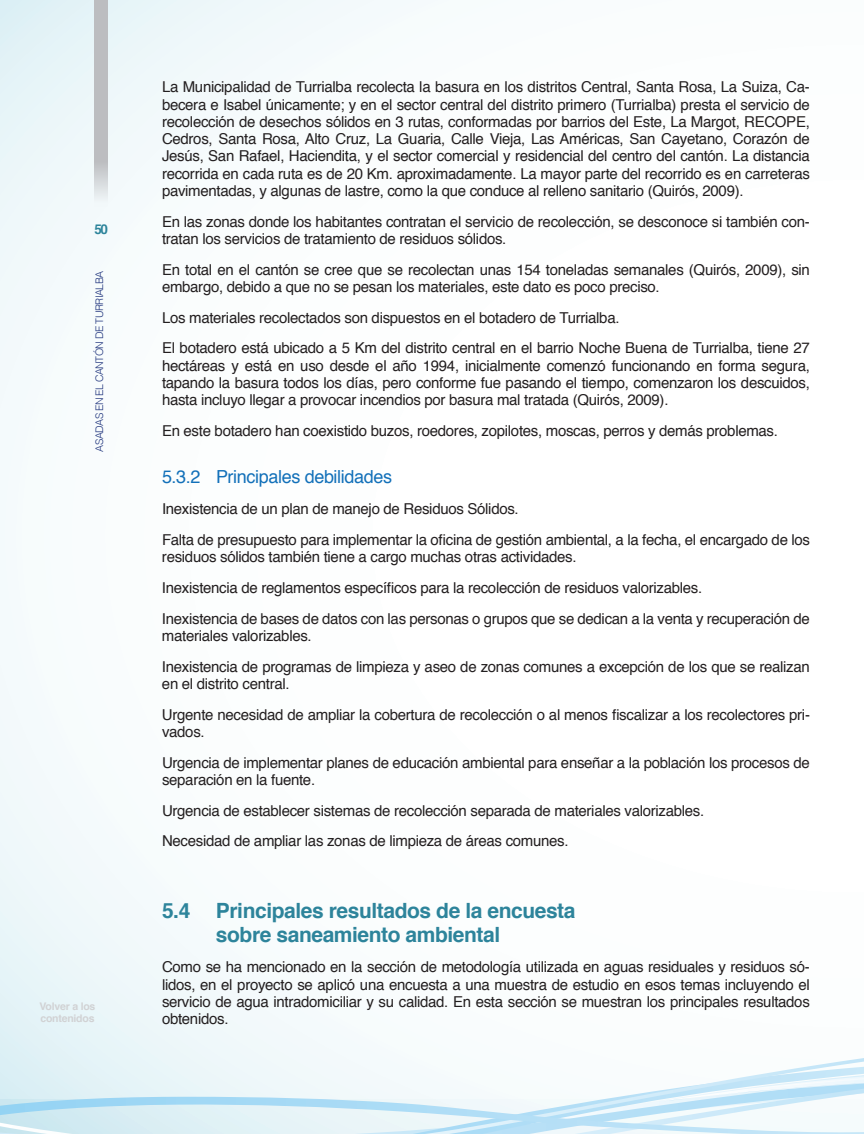
<style>
.page{position:relative;width:864px;height:1134px;background:#fff}
.page>*{position:absolute;margin:0;border:0;box-sizing:border-box;transform-origin:0 0}
.t1{font:700 21px/24px "Helvetica";letter-spacing:-.02em;color:#2d849b}
.t2{font:18px "Helvetica";letter-spacing:-.02em;color:#1270b9}
.t3{font:15px/17.2px "Helvetica";letter-spacing:-.02em;color:#231f20}
.t4{font:700 13.5px "Helvetica";color:#2d849b}
.t5{font:300 10.5px "Helvetica";letter-spacing:-.05em;color:#253980}
.t6{font:700 10.5px/12.1px "Helvetica";letter-spacing:-.02em;color:#d1d2d4}
</style>
<div class="page">
<div style="left:0;top:0;width:864px;height:1134px;background:linear-gradient(to right,#f4fafb,#fff)"></div>
<svg style="left:0;top:1058px;width:864px;height:9px"></svg>
<svg style="left:0;top:1067px;width:864px;height:67px"></svg>
<svg style="left:94px;top:0;width:14px;height:206px;fill:#bcbdc0"></svg>
<p class="t4" style="left:94px;top:219px;width:15px">50</p>
<p class="t5" style="left:90px;top:452px;width:182px;rotate:-90deg">ASADAS EN EL CANTÓN DE TURRIALBA</p>
<p class="t6" style="left:40px;top:1000px;width:57px">Volver a los contenidos</p>
<p class="t3" style="left:162px;top:79px;width:649px;text-align:justify">La Municipalidad de Turrialba recolecta la basura en los distritos Central, Santa Rosa, La Suiza, Ca&shy;becera e Isabel únicamente; y en el sector central del distrito primero (Turrialba) presta el servicio de recolección de desechos sólidos en 3 rutas, conformadas por barrios del Este, La Margot, RECOPE, Cedros, Santa Rosa, Alto Cruz, La Guaria, Calle Vieja, Las Américas, San Cayetano, Corazón de Jesús, San Rafael, Haciendita, y el sector comercial y residencial del centro del cantón. La distancia recorrida en cada ruta es de 20 Km. aproximadamente. La mayor parte del recorrido es en carreteras pavimentadas, y algunas de lastre, como la que conduce al relleno sanitario (Quirós, 2009).</p>
<p class="t3" style="left:162px;top:213px;width:649px">En las zonas donde los habitantes contratan el servicio de recolección, se desconoce si también con&shy;tratan los servicios de tratamiento de residuos sólidos.</p>
<p class="t3" style="left:162px;top:261px;width:649px">En total en el cantón se cree que se recolectan unas 154 toneladas semanales (Quirós, 2009), sin embargo, debido a que no se pesan los materiales, este dato es poco preciso.</p>
<p class="t3" style="left:162px;top:302px;width:649px;line-height:30.8px">Los materiales recolectados son dispuestos en el botadero de Turrialba.<br>El botadero está ubicado a 5 Km del distrito central en el barrio Noche Buena de Turrialba, tiene 27</p>
<p class="t3" style="left:162px;top:357px;width:649px;text-align:justify">hectáreas y está en uso desde el año 1994, inicialmente comenzó funcionando en forma segura, tapando la basura todos los días, pero conforme fue pasando el tiempo, comenzaron los descuidos, hasta incluyo llegar a provocar incendios por basura mal tratada (Quirós, 2009).</p>
<p class="t3" style="left:162px;top:422px;width:618px">En este botadero han coexistido buzos, roedores, zopilotes, moscas, perros y demás problemas.</p>
<p class="t2" style="left:162px;top:463px;width:232px">5.3.2 Principales debilidades</p>
<p class="t3" style="left:162px;top:494px;width:649px;line-height:30.8px">Inexistencia de un plan de manejo de Residuos Sólidos.<br>Falta de presupuesto para implementar la oficina de gestión ambiental, a la fecha, el encargado de los</p>
<p class="t3" style="left:162px;top:542px;width:649px;line-height:30.8px">residuos sólidos también tiene a cargo muchas otras actividades.<br>Inexistencia de reglamentos específicos para la recolección de residuos valorizables.<br>Inexistencia de bases de datos con las personas o grupos que se dedican a la venta y recuperación de</p>
<p class="t3" style="left:162px;top:621px;width:649px;line-height:30.8px">materiales valorizables.<br>Inexistencia de programas de limpieza y aseo de zonas comunes a excepción de los que se realizan</p>
<p class="t3" style="left:162px;top:669px;width:650px;line-height:30.8px">en el distrito central.<br>Urgente necesidad de ampliar la cobertura de recolección o al menos fiscalizar a los recolectores pri-</p>
<p class="t3" style="left:162px;top:717px;width:649px;line-height:30.8px">vados.<br>Urgencia de implementar planes de educación ambiental para enseñar a la población los procesos de</p>
<p class="t3" style="left:162px;top:765px;width:544px;line-height:30.8px">separación en la fuente.<br>Urgencia de establecer sistemas de recolección separada de materiales valorizables.<br>Necesidad de ampliar las zonas de limpieza de áreas comunes.</p>
<h1 class="t1" style="left:216px;top:899px;width:361px;text-indent:-54px">5.4 Principales resultados de la encuesta sobre saneamiento ambiental</h1>
<p class="t3" style="left:162px;top:959px;width:649px;text-align:justify">Como se ha mencionado en la sección de metodología utilizada en aguas residuales y residuos só&shy;lidos, en el proyecto se aplicó una encuesta a una muestra de estudio en esos temas incluyendo el servicio de agua intradomiciliar y su calidad. En esta sección se muestran los principales resultados obtenidos.</p>
</div>
